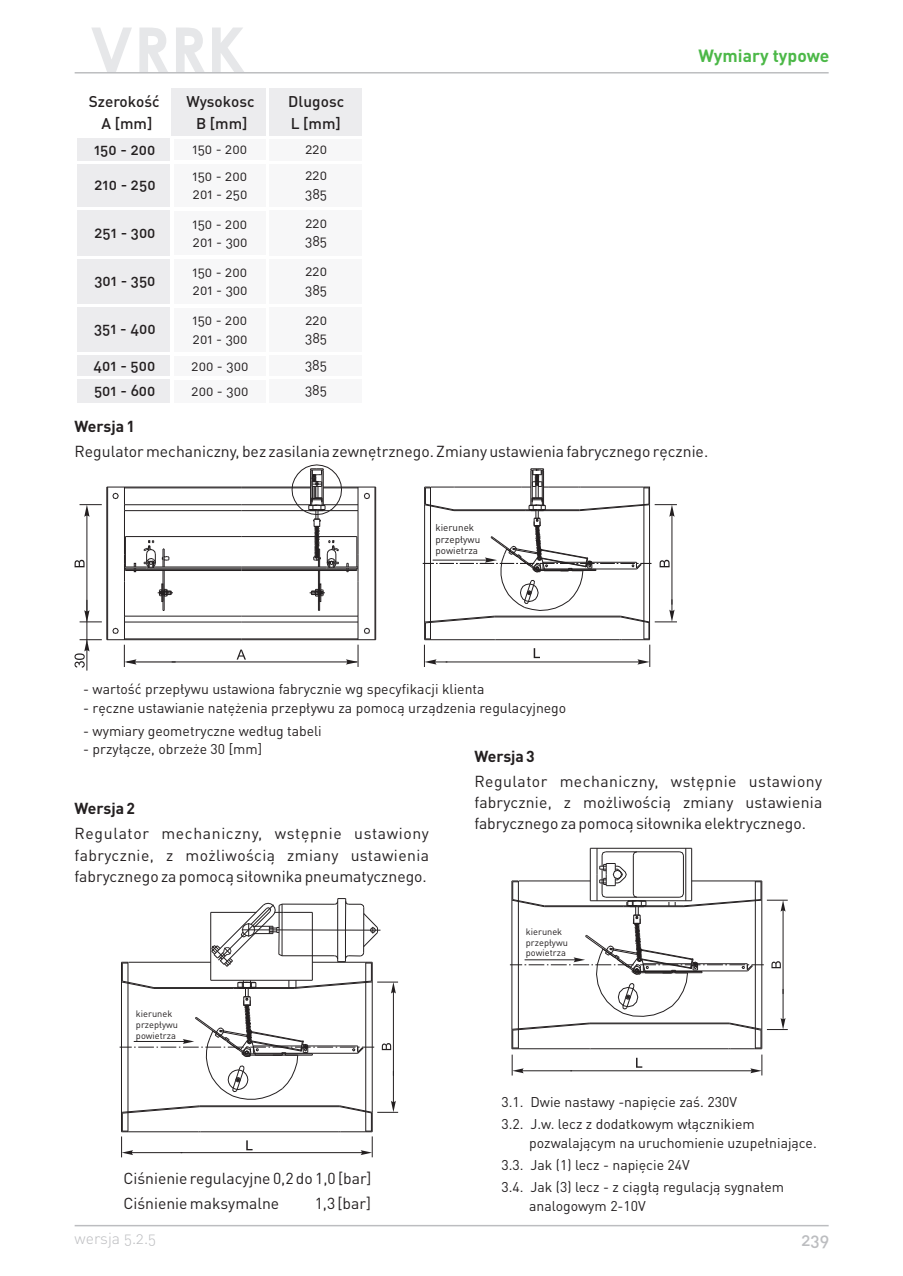
<style>
.page{position:relative;width:903px;height:1276px;background:#fff}
.page>*{position:absolute;margin:0;border:0;box-sizing:border-box;transform-origin:0 0}
.t1{font:700 63px "Century Gothic";color:#e6e7e9}
.t2{font:700 17.5px "DIN Pro";color:#4cb848}
.t3{font:17.5px "DIN";color:#bcbdc0}
.t4{font:15.75px/21.2px "DIN Pro";color:#231f20;text-align:justify}
.t5{font:700 15.75px "DIN Pro";color:#231f20}
.t6{font:15.75px "DIN Light Alternate";color:#bcbdc0}
.t7{font:700 15.75px "DIN Pro";color:#231f20}
.t8{font:15.4px "DIN";color:#231f20}
.t9{font:15.4px/22.1px "DIN Pro";color:#231f20;text-align:center}
.t10{font:14px/22.4px "DIN Pro";color:#231f20}
.t11{font:14px/18.4px "DIN Bold Alternate";color:#231f20}
.t12{font:9.8px/11.4px "DIN Pro";color:#231f20}
.t13{font:9.28px/10.7px "DIN Pro";color:#231f20}
</style>
<div class="page">
<hr style="left:75px;top:1225px;width:754px;height:1px;background:#bcbdc0">
<hr style="left:75px;top:72px;width:754px;height:2px;background:#bcbdc0">
<hr style="left:124px;top:511px;width:1px;height:43px;background:#231f20">
<hr style="left:107px;top:487px;width:1px;height:153px;background:#231f20">
<hr style="left:375px;top:487px;width:1px;height:153px;background:#231f20">
<hr style="left:241px;top:622px;width:117px;height:1px;background:#231f20">
<hr style="left:241px;top:616px;width:117px;height:1px;background:#231f20">
<hr style="left:241px;top:570px;width:116px;height:1px;background:#231f20">
<hr style="left:241px;top:569px;width:116px;height:1px;background:#231f20">
<hr style="left:241px;top:536px;width:116px;height:1px;background:#231f20">
<hr style="left:241px;top:638px;width:117px;height:1px;background:#231f20">
<hr style="left:241px;top:639px;width:135px;height:1px;background:#231f20">
<hr style="left:125px;top:536px;width:116px;height:1px;background:#231f20">
<hr style="left:107px;top:639px;width:134px;height:1px;background:#231f20">
<hr style="left:124px;top:616px;width:117px;height:1px;background:#231f20">
<hr style="left:124px;top:622px;width:117px;height:1px;background:#231f20">
<hr style="left:124px;top:638px;width:117px;height:1px;background:#231f20">
<hr style="left:125px;top:570px;width:116px;height:1px;background:#231f20">
<hr style="left:125px;top:569px;width:116px;height:1px;background:#231f20">
<hr style="left:156px;top:568px;width:85px;height:1px;background:#231f20">
<hr style="left:156px;top:567px;width:85px;height:1px;background:#231f20">
<hr style="left:124px;top:582px;width:1px;height:34px;background:#231f20">
<hr style="left:164px;top:570px;width:1px;height:40px;background:#231f20">
<hr style="left:163px;top:570px;width:1px;height:40px;background:#231f20">
<hr style="left:125px;top:536px;width:1px;height:31px;background:#231f20">
<hr style="left:319px;top:570px;width:1px;height:40px;background:#231f20">
<hr style="left:318px;top:570px;width:1px;height:40px;background:#231f20">
<hr style="left:241px;top:568px;width:86px;height:1px;background:#231f20">
<hr style="left:241px;top:567px;width:86px;height:1px;background:#231f20">
<hr style="left:358px;top:582px;width:1px;height:34px;background:#231f20">
<hr style="left:241px;top:504px;width:70px;height:1px;background:#231f20">
<hr style="left:241px;top:487px;width:70px;height:1px;background:#231f20">
<svg style="left:112px;top:488px;width:13px;height:22px"></svg>
<hr style="left:124px;top:510px;width:117px;height:1px;background:#231f20">
<hr style="left:124px;top:504px;width:117px;height:1px;background:#231f20">
<hr style="left:107px;top:487px;width:134px;height:1px;background:#231f20">
<hr style="left:323px;top:487px;width:53px;height:1px;background:#231f20">
<hr style="left:241px;top:510px;width:117px;height:1px;background:#231f20">
<svg style="left:124px;top:540px;width:49px;height:62px"></svg>
<svg style="left:292px;top:464px;width:78px;height:138px"></svg>
<svg style="left:75px;top:560px;width:10px;height:7px"></svg>
<hr style="left:87px;top:511px;width:1px;height:131px;background:#231f20">
<svg style="left:80px;top:504px;width:22px;height:13px"></svg>
<svg style="left:80px;top:600px;width:22px;height:22px"></svg>
<svg style="left:75px;top:639px;width:27px;height:31px"></svg>
<svg style="left:237px;top:649px;width:9px;height:10px"></svg>
<hr style="left:172px;top:662px;width:185px;height:1px;background:#231f20">
<svg style="left:346px;top:616px;width:24px;height:51px"></svg>
<hr style="left:127px;top:662px;width:48px;height:1px;background:#231f20">
<svg style="left:112px;top:616px;width:25px;height:51px"></svg>
<div style="left:172px;top:88px;width:192px;height:50px;background:#ececee"></div>
<div style="left:76px;top:138px;width:96px;height:265px;background:#ececee"></div>
<div style="left:172px;top:138px;width:192px;height:265px;background:#f7f7f8"></div>
<hr style="left:77px;top:161px;width:93px;height:2px;background:#fff">
<hr style="left:174px;top:160px;width:95px;height:4px;background:#fff">
<hr style="left:77px;top:207px;width:93px;height:3px;background:#fff">
<hr style="left:174px;top:207px;width:95px;height:4px;background:#fff">
<hr style="left:266px;top:88px;width:3px;height:72px;background:#fff">
<hr style="left:77px;top:256px;width:93px;height:2px;background:#fff">
<hr style="left:174px;top:255px;width:95px;height:4px;background:#fff">
<hr style="left:266px;top:164px;width:3px;height:43px;background:#fff">
<hr style="left:77px;top:304px;width:93px;height:3px;background:#fff">
<hr style="left:174px;top:304px;width:95px;height:4px;background:#fff">
<hr style="left:266px;top:211px;width:3px;height:44px;background:#fff">
<hr style="left:77px;top:352px;width:93px;height:3px;background:#fff">
<hr style="left:174px;top:352px;width:95px;height:4px;background:#fff">
<hr style="left:266px;top:259px;width:3px;height:45px;background:#fff">
<hr style="left:77px;top:377px;width:93px;height:2px;background:#fff">
<hr style="left:174px;top:376px;width:95px;height:4px;background:#fff">
<hr style="left:266px;top:308px;width:3px;height:44px;background:#fff">
<hr style="left:266px;top:356px;width:3px;height:20px;background:#fff">
<hr style="left:362px;top:88px;width:3px;height:315px;background:#fff">
<hr style="left:266px;top:380px;width:3px;height:23px;background:#fff">
<hr style="left:75px;top:138px;width:2px;height:265px;background:#fff">
<hr style="left:170px;top:137px;width:4px;height:266px;background:#fff">
<hr style="left:174px;top:137px;width:191px;height:2px;background:#fff">
<hr style="left:269px;top:161px;width:96px;height:2px;background:#fff">
<hr style="left:269px;top:207px;width:96px;height:3px;background:#fff">
<hr style="left:269px;top:256px;width:96px;height:2px;background:#fff">
<hr style="left:269px;top:304px;width:96px;height:3px;background:#fff">
<hr style="left:269px;top:352px;width:96px;height:3px;background:#fff">
<hr style="left:269px;top:377px;width:96px;height:2px;background:#fff">
<svg style="left:423px;top:468px;width:254px;height:199px"></svg>
<svg style="left:120px;top:898px;width:278px;height:259px"></svg>
<svg style="left:510px;top:848px;width:278px;height:227px"></svg>
<h1 class="t1" style="left:90px;top:28px;width:158px">VRRK</h1>
<p class="t9" style="left:89px;top:92px;width:72px">Szerokoœæ<br>A [mm]</p>
<p class="t9" style="left:186px;top:92px;width:70px">Wysokosc<br>B [mm]</p>
<p class="t9" style="left:288px;top:92px;width:57px;text-align:left">Dlugosc<br>L [mm]</p>
<p class="t8" style="left:94px;top:144px;width:63px">150 - 200</p>
<p class="t11" style="left:192px;top:141px;width:56px">150 - 200</p>
<p class="t11" style="left:305px;top:141px;width:23px">220</p>
<p class="t8" style="left:94px;top:179px;width:63px">210 - 250</p>
<p class="t11" style="left:192px;top:168px;width:56px">150 - 200<br>201 - 250</p>
<p class="t11" style="left:305px;top:168px;width:24px">220<br>385</p>
<p class="t8" style="left:94px;top:227px;width:63px">251 - 300</p>
<p class="t11" style="left:192px;top:216px;width:57px">150 - 200<br>201 - 300</p>
<p class="t11" style="left:305px;top:215px;width:24px">220<br>385</p>
<p class="t8" style="left:94px;top:275px;width:63px">301 - 350</p>
<p class="t11" style="left:192px;top:264px;width:57px">150 - 200<br>201 - 300</p>
<p class="t11" style="left:305px;top:263px;width:24px">220<br>385</p>
<p class="t8" style="left:94px;top:323px;width:63px">351 - 400</p>
<p class="t11" style="left:192px;top:312px;width:57px">150 - 200<br>201 - 300</p>
<p class="t11" style="left:305px;top:312px;width:24px">220<br>385</p>
<p class="t8" style="left:94px;top:360px;width:63px">401 - 500</p>
<p class="t11" style="left:192px;top:358px;width:58px">200 - 300</p>
<p class="t11" style="left:305px;top:357px;width:24px">385</p>
<p class="t8" style="left:94px;top:385px;width:63px">501 - 600</p>
<p class="t11" style="left:192px;top:383px;width:58px">200 - 300</p>
<p class="t11" style="left:305px;top:382px;width:24px">385</p>
<p class="t2" style="left:698px;top:50px;width:133px">Wymiary typowe</p>
<p class="t5" style="left:75px;top:421px;width:62px">Wersja 1</p>
<p class="t4" style="left:75px;top:443px;width:635px">Regulator mechaniczny, bez zasilania zewnêtrznego. Zmiany ustawienia fabrycznego rêcznie.</p>
<p class="t12" style="left:435px;top:523px;width:46px">kierunek przep³ywu powietrza</p>
<p class="t10" style="left:83px;top:680px;width:403px">- wartoœæ przep³ywu ustawiona fabrycznie wg specyfikacji klienta</p>
<p class="t10" style="left:83px;top:698px;width:485px">- rêczne ustawianie natê¿enia przep³ywu za pomoc¹ urz¹dzenia regulacyjnego</p>
<p class="t10" style="left:83px;top:721px;width:240px">- wymiary geometryczne wed³ug tabeli</p>
<p class="t10" style="left:83px;top:740px;width:180px">- przy³¹cze, obrze¿e 30 [mm]</p>
<p class="t7" style="left:474px;top:751px;width:62px">Wersja 3</p>
<p class="t4" style="left:474px;top:772px;width:349px">Regulator mechaniczny, wstêpnie ustawiony fabrycznie, z mo¿liwoœci¹ zmiany ustawienia fabrycznego za pomoc¹ si³ownika elektrycznego.</p>
<p class="t5" style="left:75px;top:803px;width:62px">Wersja 2</p>
<p class="t4" style="left:75px;top:825px;width:356px">Regulator mechaniczny, wstêpnie ustawiony fabrycznie, z mo¿liwoœci¹ zmiany ustawienia fabrycznego za pomoc¹ si³ownika pneumatycznego.</p>
<p class="t13" style="left:136px;top:1009px;width:44px">kierunek przep³ywu powietrza</p>
<p class="t4" style="left:123px;top:1167px;width:250px;line-height:25.2px">Ciœnienie regulacyjne 0,2 do 1,0 [bar]<br>Ciœnienie maksymalne</p>
<p class="t4" style="left:315px;top:1194px;width:58px">1,3 [bar]</p>
<p class="t13" style="left:526px;top:927px;width:44px">kierunek przep³ywu powietrza</p>
<p class="t10" style="left:501px;top:1092px;width:255px">3.1. Dwie nastawy -napiêcie zaœ. 230V<br>3.2. J.w. lecz z dodatkowym w³¹cznikiem</p>
<p class="t10" style="left:501px;top:1133px;width:317px;text-indent:28px">pozwalaj¹cym na uruchomienie uzupe³niaj¹ce.<br>3.3. Jak (1) lecz - napiêcie 24V<br>3.4. Jak (3) lecz - z ci¹g³¹ regulacj¹ sygna³em</p>
<p class="t10" style="left:529px;top:1196px;width:118px">analogowym 2-10V</p>
<p class="t6" style="left:75px;top:1233px;width:83px">wersja 5.2.5</p>
<p class="t3" style="left:801px;top:1233px;width:29px">239</p>
</div>
